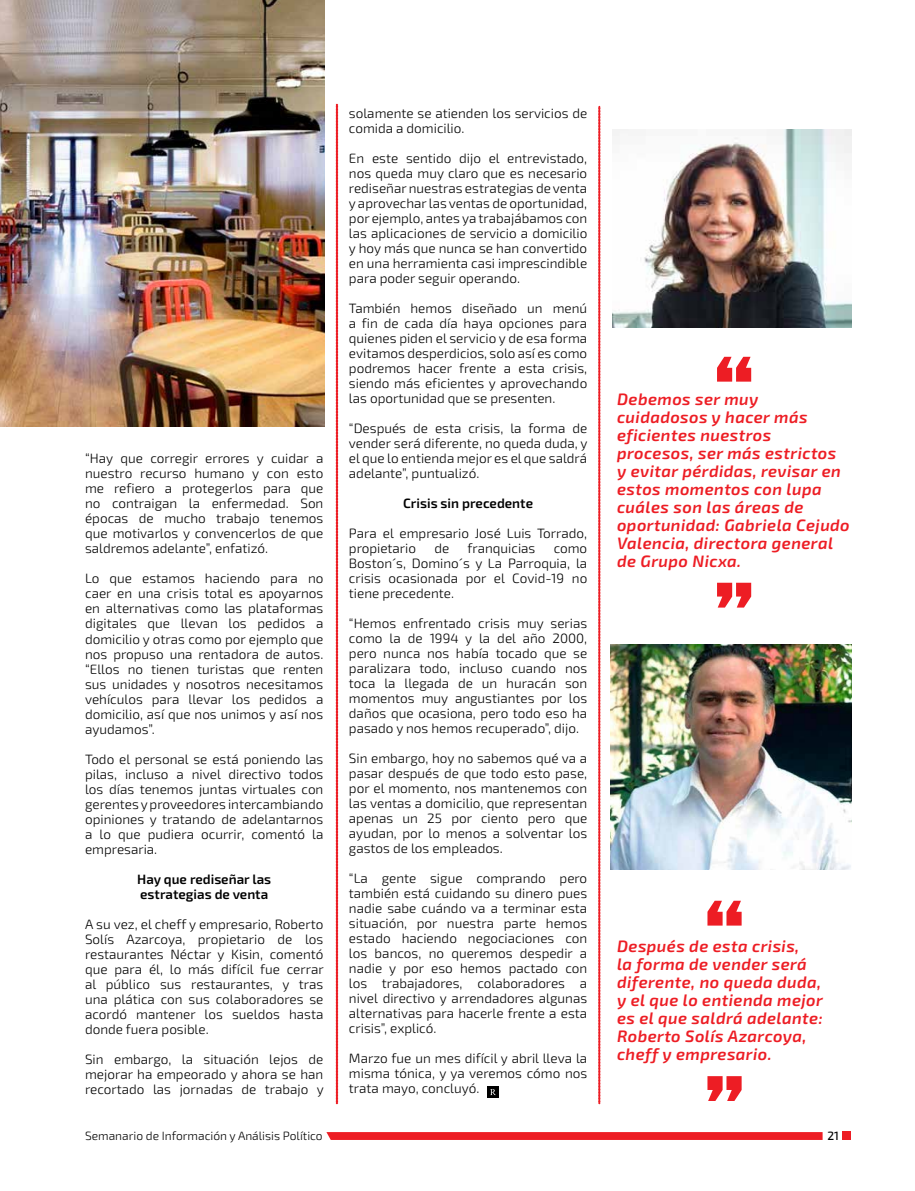
<style>
.page{position:relative;width:915px;height:1191px;background:#fff}
.page>*{position:absolute;margin:0;border:0;box-sizing:border-box;transform-origin:0 0}
.t1{font:italic 600 16.5px/18px "Exo 2";letter-spacing:.025em;color:#ed1d24}
.t2{font:300 13.5px/15px "Exo 2";color:#000;text-align:justify}
.t3{font:600 13.5px/15px "Exo 2";color:#000}
.t4{font:300 12px "Exo 2";color:#000}
.t5{font:500 12px "Exo 2";color:#000}
</style>
<div class="page">
<div style="left:842px;top:1131px;width:8px;height:9px;background:#ed1d24"></div>
<svg style="left:326px;top:1132px;width:496px;height:8px;background:#ed2128"></svg>
<svg style="left:336px;top:104px;width:1px;height:999px"></svg>
<svg style="left:598px;top:106px;width:2px;height:997px;background:#ef4046"></svg>
<div style="left:487px;top:1086px;width:11px;height:12px;background:#000"></div>
<svg style="left:490px;top:1089px;width:6px;height:6px"></svg>
<img style="left:0;top:0;width:324px;height:426px">
<img style="left:612px;top:130px;width:238px;height:197px">
<svg style="left:717px;top:357px;width:34px;height:24px"></svg>
<svg style="left:717px;top:583px;width:34px;height:24px"></svg>
<img style="left:610px;top:644px;width:240px;height:225px">
<svg style="left:707px;top:900px;width:34px;height:25px"></svg>
<svg style="left:707px;top:1076px;width:34px;height:25px"></svg>
<p class="t2" style="left:85px;top:451px;width:240px">“Hay que corregir errores y cuidar a nuestro recurso humano y con esto me refiero a protegerlos para que no contraigan la enfermedad. Son épocas de mucho trabajo tenemos que motivarlos y convencerlos de que saldremos adelante”, enfatizó.</p>
<p class="t2" style="left:85px;top:571px;width:240px">Lo que estamos haciendo para no caer en una crisis total es apoyarnos en alternativas como las plataformas digitales que llevan los pedidos a domicilio y otras como por ejemplo que nos propuso una rentadora de autos. “Ellos no tienen turistas que renten sus unidades y nosotros necesitamos vehículos para llevar los pedidos a domicilio, así que nos unimos y así nos ayudamos”.</p>
<p class="t2" style="left:85px;top:751px;width:240px">Todo el personal se está poniendo las pilas, incluso a nivel directivo todos los días tenemos juntas virtuales con gerentes y proveedores intercambiando opiniones y tratando de adelantarnos a lo que pudiera ocurrir, comentó la empresaria.</p>
<p class="t3" style="left:137px;top:871px;width:135px">Hay que rediseñar las estrategias de venta</p>
<p class="t2" style="left:85px;top:916px;width:240px">A su vez, el cheff y empresario, Roberto Solís Azarcoya, propietario de los restaurantes Néctar y Kisin, comentó que para él, lo más difícil fue cerrar al público sus restaurantes, y tras una plática con sus colaboradores se acordó mantener los sueldos hasta donde fuera posible.</p>
<p class="t2" style="left:85px;top:1051px;width:240px">Sin embargo, la situación lejos de mejorar ha empeorado y ahora se han recortado las jornadas de trabajo y</p>
<p class="t2" style="left:349px;top:106px;width:240px">solamente se atienden los servicios de comida a domicilio.</p>
<p class="t2" style="left:349px;top:151px;width:240px">En este sentido dijo el entrevistado, nos queda muy claro que es necesario rediseñar nuestras estrategias de venta y aprovechar las ventas de oportunidad, por ejemplo, antes ya trabajábamos con las aplicaciones de servicio a domicilio y hoy más que nunca se han convertido en una herramienta casi imprescindible para poder seguir operando.</p>
<p class="t2" style="left:349px;top:301px;width:240px">También hemos diseñado un menú a fin de cada día haya opciones para quienes piden el servicio y de esa forma evitamos desperdicios, solo así es como podremos hacer frente a esta crisis, siendo más eficientes y aprovechando las oportunidad que se presenten.</p>
<p class="t2" style="left:349px;top:421px;width:240px">“Después de esta crisis, la forma de vender será diferente, no queda duda, y el que lo entienda mejor es el que saldrá adelante”, puntualizó.</p>
<p class="t3" style="left:403px;top:496px;width:131px">Crisis sin precedente</p>
<p class="t2" style="left:349px;top:526px;width:240px">Para el empresario José Luis Torrado, propietario</p>
<p class="t2" style="left:434px;top:541px;width:16px">de</p>
<p class="t2" style="left:467px;top:541px;width:69px">franquicias</p>
<p class="t2" style="left:349px;top:541px;width:240px;text-indent:205px">como Boston´s, Domino´s y La Parroquia, la crisis ocasionada por el Covid-19 no tiene precedente.</p>
<p class="t2" style="left:349px;top:616px;width:240px">“Hemos enfrentado crisis muy serias como la de 1994 y la del año 2000, pero nunca nos había tocado que se paralizara todo, incluso cuando nos toca la llegada de un huracán son momentos muy angustiantes por los daños que ocasiona, pero todo eso ha pasado y nos hemos recuperado”, dijo.</p>
<p class="t2" style="left:349px;top:751px;width:240px">Sin embargo, hoy no sabemos qué va a pasar después de que todo esto pase, por el momento, nos mantenemos con las ventas a domicilio, que representan apenas un 25 por ciento pero que ayudan, por lo menos a solventar los gastos de los empleados.</p>
<p class="t2" style="left:349px;top:871px;width:240px">“La gente sigue comprando pero también está cuidando su dinero pues nadie sabe cuándo va a terminar esta situación, por nuestra parte hemos estado haciendo negociaciones con los bancos, no queremos despedir a nadie y por eso hemos pactado con los trabajadores, colaboradores a nivel directivo y arrendadores algunas alternativas para hacerle frente a esta crisis”, explicó.</p>
<p class="t2" style="left:349px;top:1051px;width:240px">Marzo fue un mes difícil y abril lleva la misma tónica, y ya veremos cómo nos trata mayo, concluyó.</p>
<p class="t1" style="left:617px;top:390px;width:234px">Debemos ser muy cuidadosos y hacer más eficientes nuestros procesos, ser más estrictos<br>y evitar pérdidas, revisar en estos momentos con lupa cuáles son las áreas de oportunidad: Gabriela Cejudo<br>Valencia, directora general de Grupo Nicxa.</p>
<p class="t1" style="left:617px;top:937px;width:207px">Después de esta crisis,<br>la forma de vender será diferente, no queda duda, y el que lo entienda mejor es el que saldrá adelante:<br>Roberto Solís Azarcoya, cheff y empresario.</p>
<p class="t4" style="left:85px;top:1128px;width:239px">Semanario de Información y Análisis Político</p>
<p class="t5" style="left:827px;top:1128px;width:13px">21</p>
</div>
